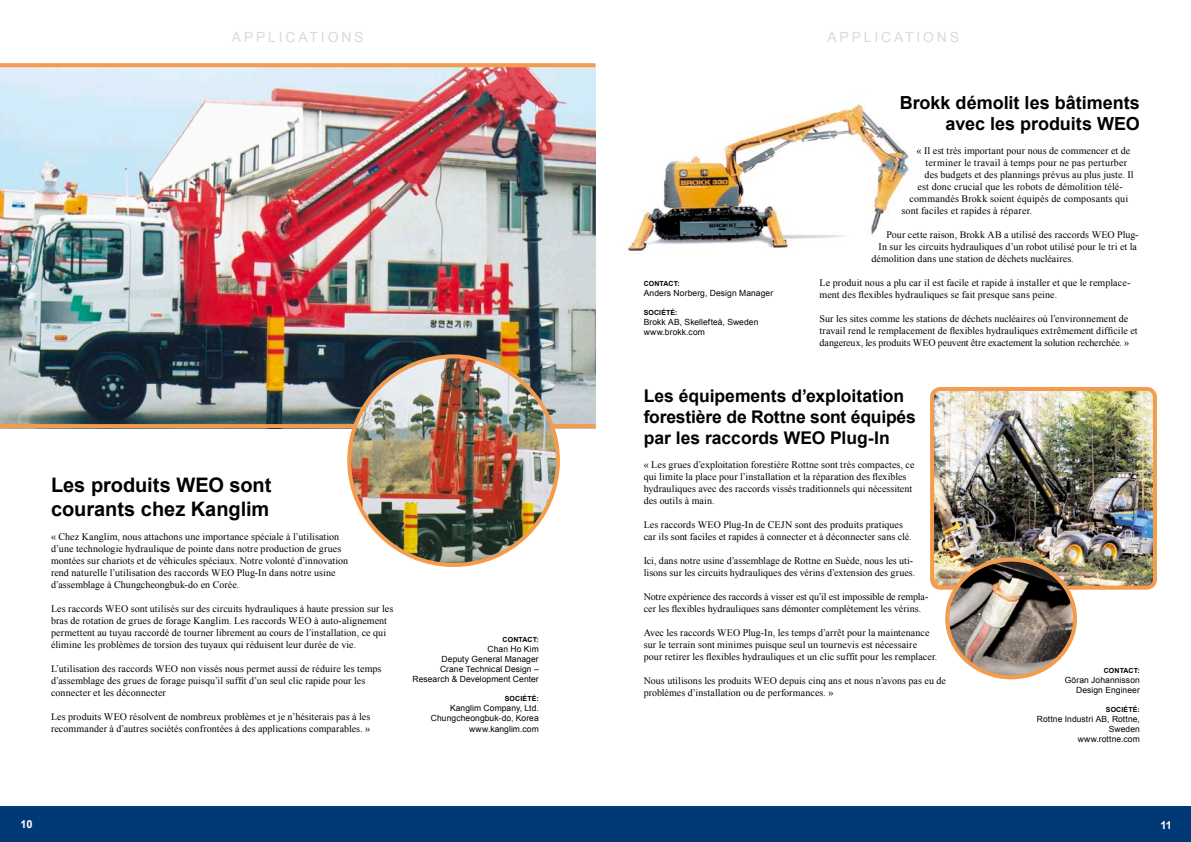
<style>
.page{position:relative;width:1191px;height:842px;background:#fff}
.page>*{position:absolute;margin:0;border:0;box-sizing:border-box;transform-origin:0 0}
.t1{font:700 20px/24px "Arial";letter-spacing:-.005em;color:#000}
.t2{font:700 18px/21.6px "Arial";color:#000;text-align:right}
.t3{font:700 17.5px/21px "Arial";letter-spacing:-.005em;color:#000}
.t4{font:14px "Arial";letter-spacing:.2em;color:#d9dadb}
.t5{font:700 11px "Arial";color:#fff}
.t6{font:10px/12px "Times New Roman";letter-spacing:.005em;color:#000}
.t7{font:8.5px/10.2px "Arial";letter-spacing:.01em;color:#000;text-align:right}
.t8{font:700 7px "Arial";letter-spacing:.02em;color:#000}
</style>
<div class="page">
<img style="left:0;top:67px;width:595px;height:357px">
<svg style="left:0;top:63px;width:595px;height:4px;background:#f3a055"></svg>
<svg style="left:0;top:424px;width:595px;height:4px;background:#ef9a4d"></svg>
<img style="left:349px;top:356px;width:209px;height:209px;border-radius:104px">
<img style="left:935px;top:392px;width:217px;height:193px">
<div style="left:930px;top:387px;width:227px;height:203px;border:4px solid #f39c4d;border-radius:9px"></div>
<img style="left:947px;top:560px;width:128px;height:117px">
<div style="left:945px;top:558px;width:132px;height:121px;border:4px solid #f39c4d;border-radius:50%"></div>
<img style="left:626px;top:104px;width:286px;height:150px">
<div style="left:0;top:806px;width:595px;height:36px;background:#003975"></div>
<div style="left:595px;top:806px;width:596px;height:36px;background:#003975"></div>
<h3 class="t4" style="left:232px;top:28px;width:13px">App</h3>
<h3 class="t4" style="left:268px;top:28px;width:97px">lication s</h3>
<h1 class="t1" style="left:51px;top:473px;width:222px">Les produits WEO sont courants chez Kanglim</h1>
<p class="t6" style="left:51px;top:530px;width:299px">« Chez Kanglim, nous attachons une importance spéciale à l’utilisation d’une technologie hydraulique de pointe dans notre production de grues montées sur chariots et de véhicules spéciaux. Notre volonté d’innovation rend naturelle l’utilisation des raccords WEO Plug-In dans notre usine d’assemblage à Chungcheongbuk-do en Corée.</p>
<p class="t6" style="left:51px;top:602px;width:344px">Les raccords WEO sont utilisés sur des circuits hydrauliques à haute pression sur les bras de rotation de grues de forage Kanglim. Les raccords WEO à auto-alignement permettent au tuyau raccordé de tourner librement au cours de l’installation, ce qui élimine les problèmes de torsion des tuyaux qui réduisent leur durée de vie.</p>
<p class="t6" style="left:51px;top:662px;width:332px">L’utilisation des raccords WEO non vissés nous permet aussi de réduire les temps d’assemblage des grues de forage puisqu’il suffit d’un seul clic rapide pour les connecter et les déconnecter</p>
<p class="t6" style="left:51px;top:710px;width:321px">Les produits WEO résolvent de nombreux problèmes et je n’hésiterais pas à les recommander à d’autres sociétés confrontées à des applications comparables. »</p>
<p class="t8" style="left:502px;top:634px;width:11px">Contact</p>
<p class="t8" style="left:536px;top:634px;width:4px">:</p>
<p class="t7" style="left:412px;top:644px;width:128px">Chan Ho Kim<br>Deputy General Manager<br>Crane Technical Design –<br>Research &amp; Development Center</p>
<p class="t8" style="left:505px;top:694px;width:10px">Soci</p>
<p class="t8" style="left:522px;top:694px;width:18px">été:</p>
<p class="t7" style="left:431px;top:703px;width:109px">Kanglim Company, Ltd.<br>Chungcheongbuk-do, Korea www.kanglim.com</p>
<h3 class="t4" style="left:827px;top:28px;width:13px">App</h3>
<h3 class="t4" style="left:863px;top:28px;width:97px">lication s</h3>
<p class="t8" style="left:643px;top:279px;width:11px">Contact</p>
<p class="t8" style="left:677px;top:279px;width:4px">:</p>
<p class="t7" style="left:643px;top:288px;width:131px">Anders Norberg, Design Manager</p>
<p class="t8" style="left:643px;top:307px;width:10px">Soci</p>
<p class="t8" style="left:661px;top:307px;width:18px">été:</p>
<p class="t7" style="left:643px;top:317px;width:116px;text-align:left">Brokk AB , Skellefteå, Sweden www.brokk.com</p>
<h2 class="t2" style="left:899px;top:92px;width:242px">Brokk démolit les bâtiments avec les produits WEO</h2>
<p class="t6" style="left:916px;top:145px;width:215px">« Il est très important pour nous de commencer et de</p>
<p class="t6" style="left:925px;top:157px;width:203px">terminer le travail à temps pour ne pas perturber</p>
<p class="t6" style="left:924px;top:169px;width:211px">des budgets et des plannings prévus au plus juste. Il</p>
<p class="t6" style="left:917px;top:181px;width:207px">est donc crucial que les robots de démolition télé-</p>
<p class="t6" style="left:909px;top:193px;width:220px">commandés Brokk soient équipés de composants qui</p>
<p class="t6" style="left:901px;top:205px;width:132px">sont faciles et rapides à réparer.</p>
<p class="t6" style="left:886px;top:229px;width:254px">Pour cette raison, Brokk AB a utilisé des raccords WEO Plug-</p>
<p class="t6" style="left:878px;top:241px;width:260px">In sur les circuits hydrauliques d’un robot utilisé pour le tri et la</p>
<p class="t6" style="left:871px;top:253px;width:204px">démolition dans une station de déchets nucléaires.</p>
<p class="t6" style="left:819px;top:277px;width:312px">Le produit nous a plu car il est facile et rapide à installer et que le remplace&shy;ment des flexibles hydrauliques se fait presque sans peine.</p>
<p class="t6" style="left:819px;top:313px;width:319px">Sur les sites comme les stations de déchets nucléaires où l’environnement de travail rend le remplacement de flexibles hydrauliques extrêmement difficile et dangereux, les produits WEO peuvent être exactement la solution recherchée. »</p>
<h3 class="t3" style="left:643px;top:386px;width:274px">Les équipements d’exploitation forestière de Rottne sont équipés par les raccords WEO Plug-In</h3>
<p class="t6" style="left:643px;top:458px;width:272px">« Les grues d’exploitation forestière Rottne sont très compactes, ce qui limite la place pour l’installation et la réparation des flexibles hydrauliques avec des raccords vissés traditionnels qui nécessitent des outils à main.</p>
<p class="t6" style="left:643px;top:518px;width:269px">Les raccords WEO Plug-In de CEJN sont des produits pratiques car ils sont faciles et rapides à connecter et à déconnecter sans clé.</p>
<p class="t6" style="left:643px;top:554px;width:273px">Ici, dans notre usine d’assemblage de Rottne en Suède, nous les uti&shy;lisons sur les circuits hydrauliques des vérins d’extension des grues.</p>
<p class="t6" style="left:643px;top:590px;width:286px">Notre expérience des raccords à visser est qu’il est impossible de rempla&shy;cer les flexibles hydrauliques sans démonter complètement les vérins.</p>
<p class="t6" style="left:643px;top:626px;width:295px">Avec les raccords WEO Plug-In, les temps d’arrêt pour la maintenance sur le terrain sont minimes puisque seul un tournevis est nécessaire pour retirer les flexibles hydrauliques et un clic suffit pour les remplacer.</p>
<p class="t6" style="left:643px;top:674px;width:304px">Nous utilisons les produits WEO depuis cinq ans et nous n’avons pas eu de problèmes d’installation ou de performances. »</p>
<p class="t8" style="left:1103px;top:666px;width:11px">Contact</p>
<p class="t8" style="left:1137px;top:666px;width:4px">:</p>
<p class="t7" style="left:1064px;top:675px;width:77px">Göran Johannisson<br>Design Engineer</p>
<p class="t8" style="left:1106px;top:705px;width:10px">Soci</p>
<p class="t8" style="left:1123px;top:705px;width:18px">été:</p>
<p class="t7" style="left:1037px;top:714px;width:104px">Rottne I ndustri AB , Rottne,<br>Sweden<br>www.rottne.com</p>
<p class="t5" style="left:21px;top:816px;width:14px">10</p>
<p class="t5" style="left:1160px;top:817px;width:13px">11</p>
</div>
